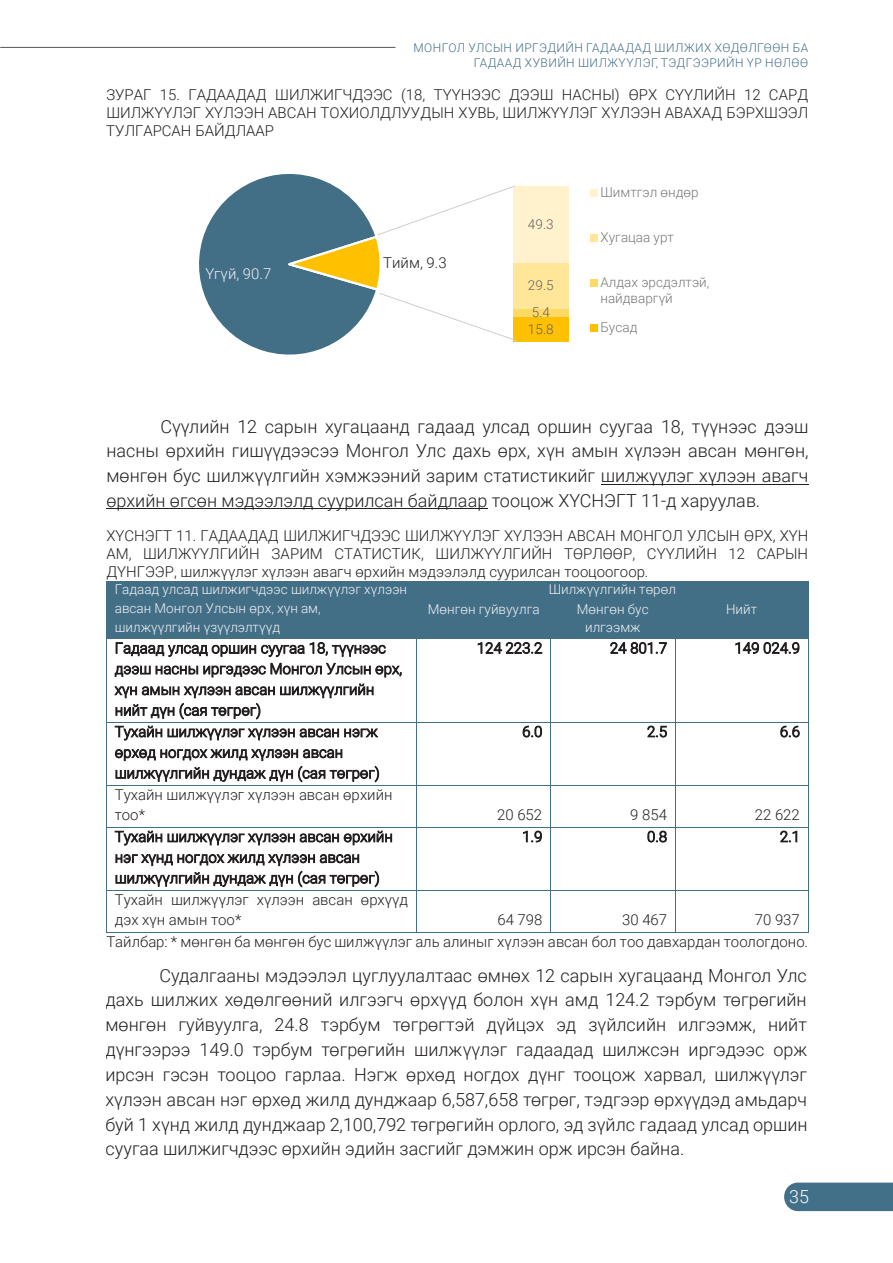
<style>
.page{position:relative;width:893px;height:1263px;background:#fff}
.page>*{position:absolute;margin:0;border:0;box-sizing:border-box;transform-origin:0 0}
.t1{font:300 18px/24.9px "Roboto";color:#231f20;text-align:justify}
.t2{font:300 18px "Roboto";color:#fff}
.t3{font:16.5px "Calibri";color:#231f20}
.t4{font:300 15px/20.7px "Roboto";color:#231f20}
.t5{font:300 15px "Roboto";color:#f2f3f4}
.t6{font:300 13.5px/18.6px "Roboto";color:#f2f3f4}
.t7{font:300 13.5px/16.2px "Roboto";color:#76787b}
.t8{font:300 13.5px "Roboto";color:#636366}
.t9{font:300 12px/14.4px "Roboto";letter-spacing:.035em;color:#436f87;text-align:right}
</style>
<div class="page">
<div style="left:784px;top:1182px;width:109px;height:29px;background:#427088"></div>
<hr style="left:0;top:47px;width:395px;height:1px;background:#57585a">
<hr style="left:601px;top:483px;width:207px;height:1px;background:#231f20">
<hr style="left:106px;top:508px;width:381px;height:1px;background:#231f20">
<div style="left:107px;top:582px;width:310px;height:56px;background:#426e86"></div>
<div style="left:417px;top:582px;width:391px;height:18px;background:#426e86"></div>
<hr style="left:107px;top:581px;width:310px;height:1px;background:#426e86">
<hr style="left:417px;top:581px;width:391px;height:1px;background:#426e86">
<div style="left:417px;top:601px;width:133px;height:37px;background:#426e86"></div>
<div style="left:551px;top:601px;width:124px;height:37px;background:#426e86"></div>
<div style="left:676px;top:601px;width:132px;height:37px;background:#426e86"></div>
<svg style="left:106px;top:581px;width:1px;height:20px"></svg>
<hr style="left:417px;top:600px;width:133px;height:1px;background:#426e86">
<hr style="left:551px;top:600px;width:124px;height:1px;background:#426e86">
<hr style="left:676px;top:600px;width:132px;height:1px;background:#426e86">
<svg style="left:808px;top:581px;width:1px;height:20px"></svg>
<hr style="left:106px;top:601px;width:1px;height:37px;background:#426e86">
<hr style="left:550px;top:601px;width:1px;height:37px;background:#426e86">
<hr style="left:675px;top:601px;width:1px;height:37px;background:#426e86">
<hr style="left:808px;top:601px;width:1px;height:37px;background:#426e86">
<hr style="left:107px;top:638px;width:310px;height:1px;background:#426e86">
<hr style="left:417px;top:638px;width:133px;height:1px;background:#426e86">
<hr style="left:551px;top:638px;width:124px;height:1px;background:#426e86">
<hr style="left:676px;top:638px;width:132px;height:1px;background:#426e86">
<hr style="left:106px;top:639px;width:1px;height:83px;background:#426e86">
<hr style="left:417px;top:639px;width:1px;height:83px;background:#426e86">
<hr style="left:550px;top:639px;width:1px;height:83px;background:#426e86">
<hr style="left:675px;top:639px;width:1px;height:83px;background:#426e86">
<hr style="left:808px;top:639px;width:1px;height:83px;background:#426e86">
<hr style="left:107px;top:722px;width:310px;height:1px;background:#426e86">
<hr style="left:417px;top:722px;width:133px;height:1px;background:#426e86">
<hr style="left:551px;top:722px;width:124px;height:1px;background:#426e86">
<hr style="left:676px;top:722px;width:132px;height:1px;background:#426e86">
<hr style="left:106px;top:723px;width:1px;height:62px;background:#426e86">
<hr style="left:417px;top:723px;width:1px;height:62px;background:#426e86">
<hr style="left:550px;top:723px;width:1px;height:62px;background:#426e86">
<hr style="left:675px;top:723px;width:1px;height:62px;background:#426e86">
<hr style="left:808px;top:723px;width:1px;height:62px;background:#426e86">
<hr style="left:107px;top:785px;width:310px;height:1px;background:#426e86">
<hr style="left:417px;top:785px;width:133px;height:1px;background:#426e86">
<hr style="left:551px;top:785px;width:124px;height:1px;background:#426e86">
<hr style="left:676px;top:785px;width:132px;height:1px;background:#426e86">
<hr style="left:106px;top:785px;width:1px;height:42px;background:#426e86">
<hr style="left:417px;top:785px;width:1px;height:42px;background:#426e86">
<hr style="left:550px;top:785px;width:1px;height:42px;background:#426e86">
<hr style="left:675px;top:785px;width:1px;height:42px;background:#426e86">
<hr style="left:808px;top:785px;width:1px;height:42px;background:#426e86">
<hr style="left:107px;top:827px;width:310px;height:1px;background:#426e86">
<hr style="left:417px;top:827px;width:133px;height:1px;background:#426e86">
<hr style="left:551px;top:827px;width:124px;height:1px;background:#426e86">
<hr style="left:676px;top:827px;width:132px;height:1px;background:#426e86">
<hr style="left:106px;top:828px;width:1px;height:62px;background:#426e86">
<hr style="left:417px;top:828px;width:1px;height:62px;background:#426e86">
<hr style="left:550px;top:828px;width:1px;height:62px;background:#426e86">
<hr style="left:675px;top:828px;width:1px;height:62px;background:#426e86">
<hr style="left:808px;top:828px;width:1px;height:62px;background:#426e86">
<hr style="left:107px;top:890px;width:310px;height:1px;background:#426e86">
<hr style="left:417px;top:890px;width:133px;height:1px;background:#426e86">
<hr style="left:551px;top:890px;width:124px;height:1px;background:#426e86">
<hr style="left:676px;top:890px;width:132px;height:1px;background:#426e86">
<hr style="left:106px;top:890px;width:1px;height:42px;background:#426e86">
<hr style="left:107px;top:932px;width:310px;height:1px;background:#426e86">
<hr style="left:417px;top:890px;width:1px;height:42px;background:#426e86">
<hr style="left:417px;top:932px;width:133px;height:1px;background:#426e86">
<hr style="left:550px;top:890px;width:1px;height:42px;background:#426e86">
<hr style="left:551px;top:932px;width:124px;height:1px;background:#426e86">
<hr style="left:675px;top:890px;width:1px;height:42px;background:#426e86">
<hr style="left:676px;top:932px;width:132px;height:1px;background:#426e86">
<hr style="left:808px;top:890px;width:1px;height:42px;background:#426e86">
<div style="left:513px;top:317px;width:55px;height:24px;background:#ffc000"></div>
<div style="left:513px;top:308px;width:55px;height:9px;background:#ffd966"></div>
<div style="left:513px;top:263px;width:55px;height:45px;background:#ffe699"></div>
<div style="left:513px;top:186px;width:55px;height:77px;background:#fff2cc"></div>
<div style="left:590px;top:189px;width:7px;height:7px;background:#fff2cc"></div>
<div style="left:590px;top:234px;width:7px;height:8px;background:#ffe699"></div>
<div style="left:590px;top:279px;width:7px;height:8px;background:#ffd966"></div>
<div style="left:590px;top:325px;width:7px;height:7px;background:#ffc000"></div>
<svg style="left:199px;top:174px;width:319px;height:181px"></svg>
<p class="t9" style="left:413px;top:40px;width:396px">МОНГОЛ УЛСЫН ИРГЭДИЙН ГАДААДАД ШИЛЖИХ ХӨДӨЛГӨӨН БА<br>ГАДААД ХУВИЙН ШИЛЖҮҮЛЭГ, ТЭДГЭЭРИЙН ҮР НӨЛӨӨ</p>
<p class="t4" style="left:106px;top:85px;width:703px;line-height:18px;text-align:justify">ЗУРАГ 15. ГАДААДАД ШИЛЖИГЧДЭЭС (18, ТҮҮНЭЭС ДЭЭШ НАСНЫ) ӨРХ СҮҮЛИЙН 12 САРД ШИЛЖҮҮЛЭГ ХҮЛЭЭН АВСАН ТОХИОЛДЛУУДЫН ХУВЬ, ШИЛЖҮҮЛЭГ ХҮЛЭЭН АВАХАД БЭРХШЭЭЛ ТУЛГАРСАН БАЙДЛААР</p>
<p class="t5" style="left:205px;top:263px;width:68px">Үгүй, 90.7</p>
<p class="t4" style="left:383px;top:252px;width:65px">Тийм, 9.3</p>
<p class="t8" style="left:528px;top:215px;width:27px">49.3</p>
<p class="t8" style="left:528px;top:276px;width:27px">29.5</p>
<p class="t8" style="left:532px;top:303px;width:20px">5.4</p>
<p class="t8" style="left:528px;top:320px;width:27px">15.8</p>
<p class="t7" style="left:600px;top:183px;width:99px">Шимтгэл өндөр</p>
<p class="t7" style="left:600px;top:229px;width:75px">Хугацаа урт</p>
<p class="t7" style="left:600px;top:274px;width:110px">Алдах эрсдэлтэй, найдваргүй</p>
<p class="t7" style="left:600px;top:319px;width:38px">Бусад</p>
<p class="t1" style="left:106px;top:413px;width:704px;text-indent:54px">Сүүлийн 12 сарын хугацаанд гадаад улсад оршин суугаа 18, түүнээс дээш насны өрхийн гишүүдээсээ Монгол Улс дахь өрх, хүн амын хүлээн авсан мөнгөн, мөнгөн бус шилжүүлгийн хэмжээний зарим статистикийг шилжүүлэг хүлээн авагч өрхийн өгсөн мэдээлэлд суурилсан байдлаар тооцож ХҮСНЭГТ 11-д харуулав.</p>
<p class="t4" style="left:106px;top:526px;width:704px;line-height:18px;text-align:justify">ХҮСНЭГТ 11. ГАДААДАД ШИЛЖИГЧДЭЭС ШИЛЖҮҮЛЭГ ХҮЛЭЭН АВСАН МОНГОЛ УЛСЫН ӨРХ, ХҮН АМ, ШИЛЖҮҮЛГИЙН ЗАРИМ СТАТИСТИК, ШИЛЖҮҮЛГИЙН ТӨРЛӨӨР, СҮҮЛИЙН 12 САРЫН ДҮНГЭЭР, шилжүүлэг хүлээн авагч өрхийн мэдээлэлд суурилсан тооцоогоор.</p>
<p class="t6" style="left:115px;top:580px;width:294px">Гадаад улсад шилжигчдээс шилжүүлэг хүлээн авсан Монгол Улсын өрх, хүн ам, шилжүүлгийн үзүүлэлтүүд</p>
<p class="t6" style="left:549px;top:580px;width:129px">Шилжүүлгийн төрөл</p>
<p class="t6" style="left:428px;top:599px;width:113px">Мөнгөн гуйвуулга</p>
<p class="t6" style="left:577px;top:599px;width:73px;text-align:center">Мөнгөн бус илгээмж</p>
<p class="t6" style="left:726px;top:599px;width:33px">Нийт</p>
<p class="t4" style="left:115px;top:637px;width:289px">Гадаад улсад оршин суугаа 18, түүнээс дээш насны иргэдээс Монгол Улсын өрх, хүн амын хүлээн авсан шилжүүлгийн нийт дүн (сая төгрөг)</p>
<p class="t4" style="left:477px;top:637px;width:67px">124 223.2</p>
<p class="t4" style="left:610px;top:637px;width:59px">24 801.7</p>
<p class="t4" style="left:734px;top:637px;width:67px">149 024.9</p>
<p class="t4" style="left:115px;top:721px;width:266px">Тухайн шилжүүлэг хүлээн авсан нэгж өрхөд ногдох жилд хүлээн авсан шилжүүлгийн дундаж дүн (сая төгрөг)</p>
<p class="t4" style="left:522px;top:721px;width:22px">6.0</p>
<p class="t4" style="left:647px;top:721px;width:22px">2.5</p>
<p class="t4" style="left:780px;top:721px;width:22px">6.6</p>
<p class="t4" style="left:115px;top:783px;width:279px">Тухайн шилжүүлэг хүлээн авсан өрхийн тоо*</p>
<p class="t4" style="left:497px;top:804px;width:46px">20 652</p>
<p class="t4" style="left:630px;top:804px;width:38px">9 854</p>
<p class="t4" style="left:755px;top:804px;width:46px">22 622</p>
<p class="t4" style="left:115px;top:826px;width:280px">Тухайн шилжүүлэг хүлээн авсан өрхийн нэг хүнд ногдох жилд хүлээн авсан шилжүүлгийн дундаж дүн (сая төгрөг)</p>
<p class="t4" style="left:522px;top:826px;width:22px">1.9</p>
<p class="t4" style="left:647px;top:826px;width:22px">0.8</p>
<p class="t4" style="left:780px;top:826px;width:22px">2.1</p>
<p class="t4" style="left:115px;top:888px;width:295px">Тухайн шилжүүлэг хүлээн авсан өрхүүд дэх хүн амын тоо*</p>
<p class="t4" style="left:106px;top:909px;width:703px;line-height:21.6px;text-indent:648px">70 937<br>Тайлбар: * мөнгөн ба мөнгөн бус шилжүүлэг аль алиныг хүлээн авсан бол тоо давхардан тоологдоно.</p>
<p class="t4" style="left:497px;top:909px;width:46px">64 798</p>
<p class="t4" style="left:622px;top:909px;width:47px">30 467</p>
<p class="t1" style="left:105px;top:962px;width:704px;text-indent:54px">Судалгааны мэдээлэл цуглуулалтаас өмнөх 12 сарын хугацаанд Монгол Улс дахь шилжих хөдөлгөөний илгээгч өрхүүд болон хүн амд 124.2 тэрбум төгрөгийн мөнгөн гуйвуулга, 24.8 тэрбум төгрөгтэй дүйцэх эд зүйлсийн илгээмж, нийт дүнгээрээ 149.0 тэрбум төгрөгийн шилжүүлэг гадаадад шилжсэн иргэдээс орж ирсэн гэсэн тооцоо гарлаа. Нэгж өрхөд ногдох дүнг тооцож харвал, шилжүүлэг хүлээн авсан нэг өрхөд жилд дунджаар 6,587,658 төгрөг, тэдгээр өрхүүдэд амьдарч буй 1 хүнд жилд дунджаар 2,100,792 төгрөгийн орлого, эд зүйлс гадаад улсад оршин суугаа шилжигчдээс өрхийн эдийн засгийг дэмжин орж ирсэн байна.</p>
<p class="t3" style="left:792px;top:1009px;width:18px">35</p>
<p class="t2" style="left:789px;top:1184px;width:21px">35</p>
</div>
